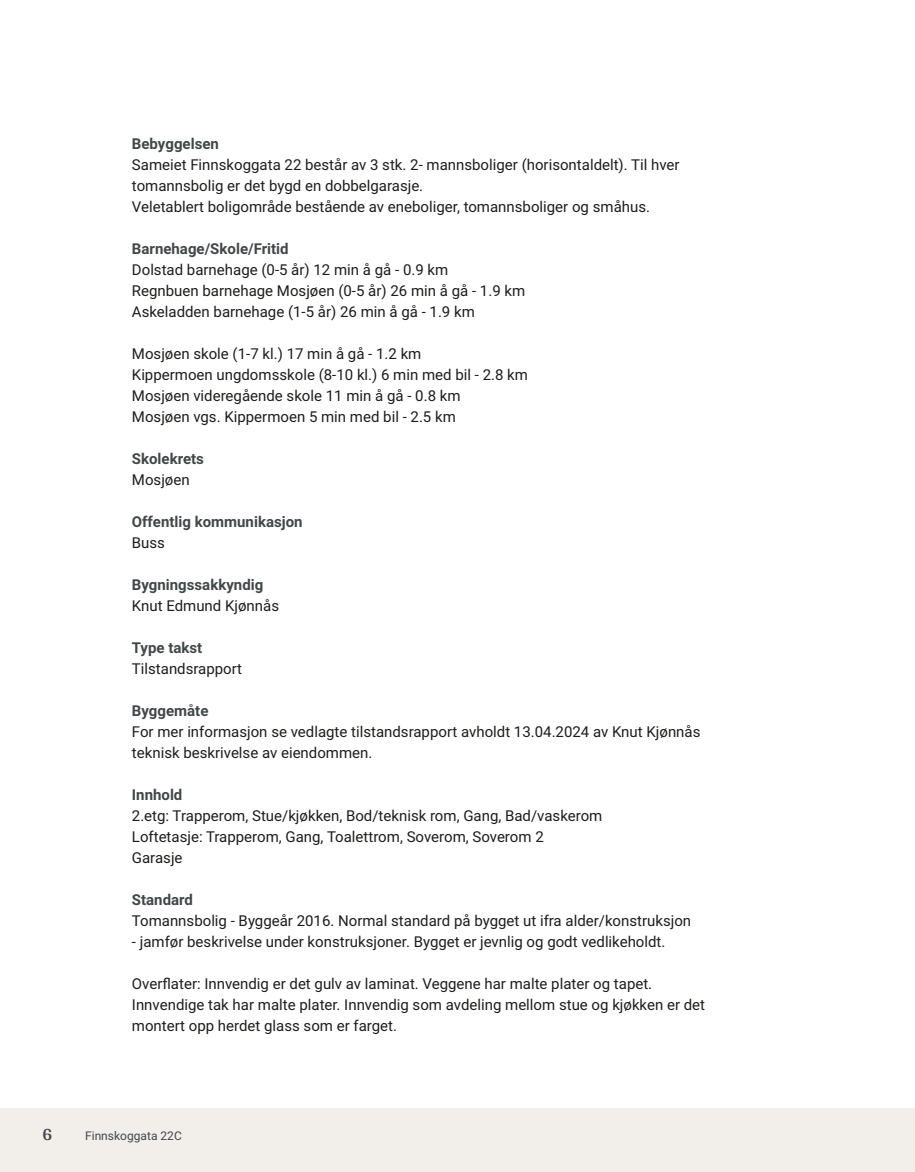
<style>
.page{position:relative;width:915px;height:1172px;background:#fff}
.page>*{position:absolute;margin:0;border:0;box-sizing:border-box;transform-origin:0 0}
.t1{font:700 18px "Arya";color:#414749}
.t2{font:15px/21px "Roboto";color:#1d1d1b}
.t3{font:700 15px "Roboto";color:#414749}
.t4{font:12px "Roboto";color:#414749}
</style>
<div class="page">
<div style="left:0;top:1108px;width:914px;height:64px;background:#f2eeea"></div>
<p class="t3" style="left:132px;top:133px;width:88px">Bebyggelsen</p>
<p class="t2" style="left:132px;top:153px;width:549px">Sameiet Finnskoggata 22 består av 3 stk. 2‑ mannsboliger (horisontaldelt). Til hver tomannsbolig er det bygd en dobbelgarasje.<br>Veletablert boligområde bestående av eneboliger, tomannsboliger og småhus.</p>
<p class="t3" style="left:132px;top:238px;width:158px">Barnehage/Skole/Fritid</p>
<p class="t2" style="left:132px;top:258px;width:394px">Dolstad barnehage (0‑5 år) 12 min å gå ‑ 0.9 km<br>Regnbuen barnehage Mosjøen (0‑5 år) 26 min å gå ‑ 1.9 km<br>Askeladden barnehage (1‑5 år) 26 min å gå ‑ 1.9 km</p>
<p class="t2" style="left:132px;top:342px;width:397px">Mosjøen skole (1‑7 kl.) 17 min å gå ‑ 1.2 km<br>Kippermoen ungdomsskole (8‑10 kl.) 6 min med bil ‑ 2.8 km Mosjøen videregående skole 11 min å gå ‑ 0.8 km<br>Mosjøen vgs. Kippermoen 5 min med bil ‑ 2.5 km</p>
<p class="t3" style="left:132px;top:448px;width:74px">Skolekrets</p>
<p class="t2" style="left:132px;top:468px;width:59px">Mosjøen</p>
<p class="t3" style="left:132px;top:511px;width:172px">Offentlig kommunikasjon</p>
<p class="t2" style="left:132px;top:531px;width:35px">Buss</p>
<p class="t3" style="left:132px;top:574px;width:133px">Bygningssakkyndig</p>
<p class="t2" style="left:132px;top:594px;width:149px">Knut Edmund Kjønnås</p>
<p class="t3" style="left:132px;top:637px;width:72px">Type takst</p>
<p class="t2" style="left:132px;top:657px;width:112px">Tilstandsrapport</p>
<p class="t3" style="left:132px;top:700px;width:78px">Byggemåte</p>
<p class="t2" style="left:132px;top:720px;width:570px">For mer informasjon se vedlagte tilstandsrapport avholdt 13.04.2024 av Knut Kjønnås teknisk beskrivelse av eiendommen.</p>
<p class="t3" style="left:132px;top:784px;width:52px">Innhold</p>
<p class="t2" style="left:132px;top:804px;width:472px">2.etg: Trapperom, Stue/kjøkken, Bod/teknisk rom, Gang, Bad/vaskerom<br>Loftetasje: Trapperom, Gang, Toalettrom, Soverom, Soverom 2<br>Garasje</p>
<p class="t3" style="left:132px;top:889px;width:63px">Standard</p>
<p class="t2" style="left:132px;top:909px;width:560px">Tomannsbolig ‑ Byggeår 2016. Normal standard på bygget ut ifra alder/konstruksjon ‑ jamfør beskrivelse under konstruksjoner. Bygget er jevnlig og godt vedlikeholdt.</p>
<p class="t2" style="left:132px;top:972px;width:574px">Overflater: Innvendig er det gulv av laminat. Veggene har malte plater og tapet.<br>Innvendige tak har malte plater. Innvendig som avdeling mellom stue og kjøkken er det montert opp herdet glass som er farget.</p>
<p class="t1" style="left:43px;top:1123px;width:11px">6</p>
<p class="t4" style="left:85px;top:1127px;width:98px">Finnskoggata 22C</p>
</div>
